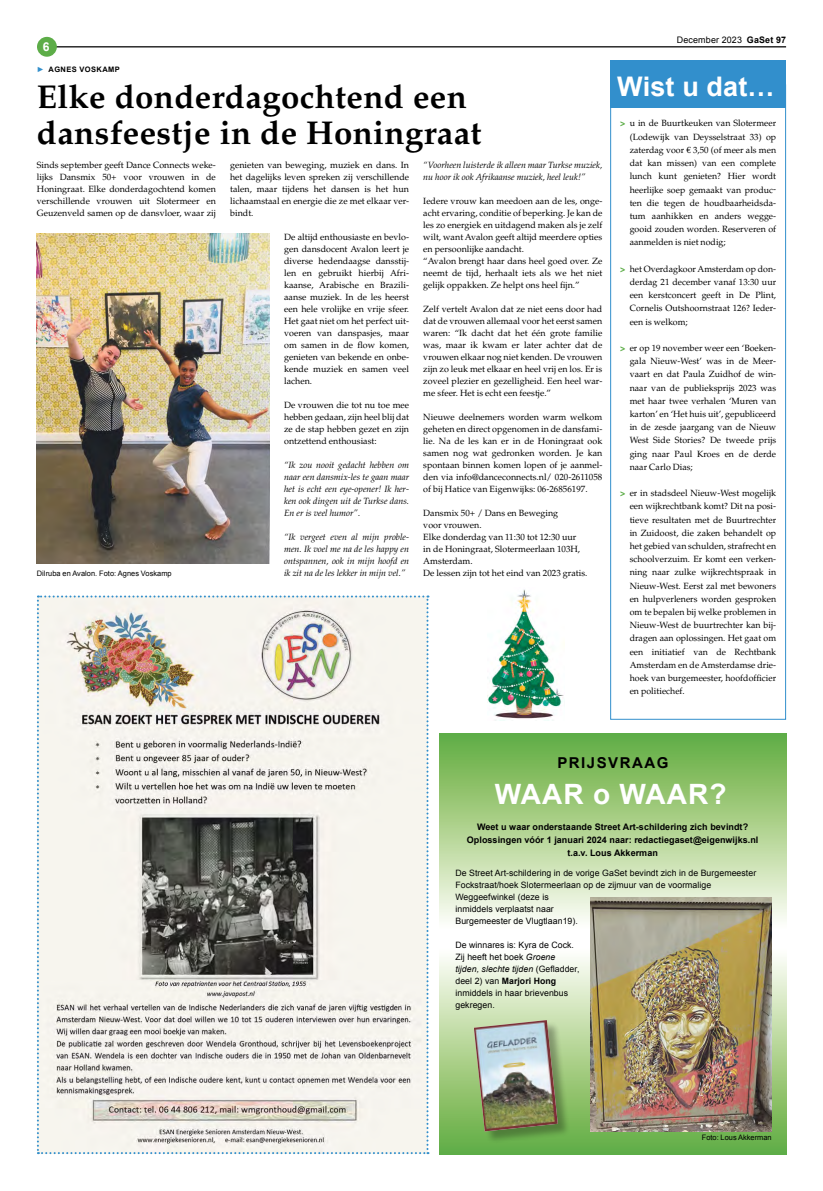
<style>
.page{position:relative;width:823px;height:1191px;background:#fff}
.page>*{position:absolute;margin:0;border:0;box-sizing:border-box;transform-origin:0 0}
.t1{font:700 33px/36px "Palatino";letter-spacing:.01em;color:#000}
.t2{font:700 28px "Arial";letter-spacing:.04em;color:#fff}
.t3{font:700 27px "Arial";letter-spacing:.005em;color:#fff}
.t4{font:700 15px "Arial";letter-spacing:.1em;color:#000}
.t5{font:700 12.2px "Arial";color:#fff}
.t6{font:9px/12px "Palatino";letter-spacing:.005em;color:#000;text-align:justify}
.t7{font:italic 9px/12px "Palatino";letter-spacing:.005em;color:#000;text-align:justify}
.t8{font:700 9px/13px "Arial";letter-spacing:.005em;color:#000;text-align:center}
.t9{font:9px "Arial";letter-spacing:.02em;color:#000}
.t10{font:8.8px/12px "Arial";letter-spacing:.005em;color:#000}
.t11{font:7.5px "Arial";letter-spacing:.005em;color:#000}
.t12{font:700 7.5px "Arial";letter-spacing:.05em;color:#000}
.s1{color:#328fcc}
.s2{font-weight:700}
.s3{font-family:"Arial";font-weight:700;color:#5dad48}
.s4{font-family:"Euro Serif"}
.s5{font-style:italic}
</style>
<div class="page">
<img style="left:37px;top:233px;width:233px;height:331px">
<hr style="left:54px;top:46px;width:731px;height:1px;background:#000">
<div style="left:37px;top:37px;width:20px;height:20px;background:#5dad48;border-radius:50%"></div>
<div style="left:439px;top:949px;width:346px;height:205px;background:linear-gradient(to bottom,#fffef4,#64a93d)"></div>
<div style="left:439px;top:733px;width:346px;height:195px;background:linear-gradient(to bottom,#61ab39,#fffdf3)"></div>
<div style="left:609px;top:84px;width:176px;height:636px;border:1px solid #328fcc"></div>
<div style="left:609px;top:61px;width:176px;height:47px;background:#328fcc"></div>
<svg style="left:37px;top:595px;width:391px;height:559px"></svg>
<img style="left:590px;top:897px;width:180px;height:234px">
<img style="left:487px;top:589px;width:76px;height:132px">
<div style="left:474px;top:1020px;width:96px;height:123px;background:#000;opacity:.3"></div>
<img style="left:473px;top:1020px;width:84px;height:111px">
<h3 class="t5" style="left:43px;top:38px;width:8px">6</h3>
<p class="t12" style="left:37px;top:64px;width:84px"><span class="s1">►</span> AGNES VOSKAMP</p>
<h1 class="t1" style="left:37px;top:79px;width:446px">Elke donderdagochtend een dansfeestje in de Honingraat</h1>
<p class="t6" style="left:37px;top:159px;width:180px">Sinds september geeft Dance Connects weke&shy;lijks Dansmix 50+ voor vrouwen in de Honingraat. Elke donderdagochtend komen verschillende vrouwen uit Slotermeer en Geuzenveld samen op de dansvloer, waar zij</p>
<p class="t6" style="left:230px;top:159px;width:180px">genieten van beweging, muziek en dans. In het dagelijks leven spreken zij verschillende talen, maar tijdens het dansen is het hun lichaamstaal en energie die ze met elkaar ver&shy;bindt.</p>
<p class="t6" style="left:284px;top:231px;width:126px">De altijd enthousiaste en bevlo&shy;gen dansdocent Avalon leert je diverse hedendaagse dansstij&shy;len en gebruikt hierbij Afri&shy;kaanse, Arabische en Brazili&shy;aanse muziek. In de les heerst een hele vrolijke en vrije sfeer.<br>Het gaat niet om het perfect uit&shy;voeren van danspasjes, maar om samen in de flow komen, genieten van bekende en onbe&shy;kende muziek en samen veel lachen.</p>
<p class="t6" style="left:284px;top:399px;width:126px">De vrouwen die tot nu toe mee hebben gedaan, zijn heel blij dat ze de stap hebben gezet en zijn ontzettend enthousiast:</p>
<p class="t7" style="left:284px;top:459px;width:126px">“Ik zou nooit gedacht hebben om naar een dansmix-les te gaan maar het is echt een eye-opener! Ik her&shy;ken ook dingen uit de Turkse dans.<br>En er is veel humor”.</p>
<p class="t7" style="left:284px;top:531px;width:126px">“Ik vergeet even al mijn proble&shy;men. Ik voel me na de les happy en ontspannen, ook in mijn hoofd en ik zit na de les lekker in mijn vel.”</p>
<p class="t11" style="left:37px;top:568px;width:136px">Dilruba en Avalon. Foto: Agnes Voskamp</p>
<p class="t7" style="left:423px;top:159px;width:180px">“Voorheen luisterde ik alleen maar Turkse muziek, nu hoor ik ook Afrikaanse muziek, heel leuk!”</p>
<p class="t6" style="left:423px;top:195px;width:180px;text-align:left">Iedere vrouw kan meedoen aan de les, onge&shy;acht ervaring, conditie of beperking. Je kan de les zo energiek en uitdagend maken als je zelf wilt, want Avalon geeft altijd meerdere opties en persoonlijke aandacht.<br>“Avalon brengt haar dans heel goed over. Ze neemt de tijd, herhaalt iets als we het niet gelijk oppakken. Ze helpt ons heel fijn.”</p>
<p class="t6" style="left:423px;top:303px;width:180px">Zelf vertelt Avalon dat ze niet eens door had dat de vrouwen allemaal voor het eerst samen waren: “Ik dacht dat het één grote familie was, maar ik kwam er later achter dat de vrouwen elkaar nog niet kenden. De vrouwen zijn zo leuk met elkaar en heel vrij en los. Er is zoveel plezier en gezelligheid. Een heel war&shy;me sfeer. Het is echt een feestje.”</p>
<p class="t6" style="left:423px;top:411px;width:180px">Nieuwe deelnemers worden warm welkom geheten en direct opgenomen in de dansfami&shy;lie. Na de les kan er in de Honingraat ook samen nog wat gedronken worden. Je kan spontaan binnen komen lopen of je aanmel&shy;den via info@danceconnects.nl/ 020-2611058 of bij Hatice van Eigenwijks: 06-26856197.</p>
<p class="t6" style="left:423px;top:507px;width:165px;text-align:left">Dansmix 50+ / Dans en Beweging<br>voor vrouwen.<br>Elke donderdag van 11:30 tot 12:30 uur<br>in de Honingraat, Slotermeerlaan 103H,<br>Amsterdam.<br>De lessen zijn tot het eind van 2023 gratis.</p>
<p class="t9" style="left:676px;top:34px;width:111px">December 2023 <span class="s2">GaSet 97</span></p>
<h3 class="t3" style="left:617px;top:68px;width:159px">Wist u dat…</h3>
<p class="t6" style="left:629px;top:117px;width:148px;line-height:13.2px;text-indent:-10px"><span class="s3">&gt;</span> u in de Buurtkeuken van Slotermeer (Lodewijk van Deysselstraat 33) op zaterdag voor <span class="s4">€</span> 3,50 (of meer als men dat kan missen) van een complete lunch kunt genieten? Hier wordt heerlijke soep gemaakt van produc&shy;ten die tegen de houdbaarheidsda&shy;tum aanhikken en anders wegge&shy;gooid zouden worden. Reserveren of aanmelden is niet nodig;</p>
<p class="t6" style="left:629px;top:262px;width:148px;line-height:13.2px;text-indent:-10px"><span class="s3">&gt;</span> het Overdagkoor Amsterdam op don&shy;derdag 21 december vanaf 13:30 uur een kerstconcert geeft in De Plint, Cornelis Outshoornstraat 126? Ieder&shy;een is welkom;</p>
<p class="t6" style="left:629px;top:341px;width:148px;line-height:13.2px;text-indent:-10px"><span class="s3">&gt;</span> er op 19 november weer een ‘Boeken&shy;gala Nieuw-West’ was in de Meer&shy;vaart en dat Paula Zuidhof de win&shy;naar van de publieksprijs 2023 was met haar twee verhalen ‘Muren van karton’ en ‘Het huis uit’, gepubliceerd in de zesde jaargang van de Nieuw West Side Stories? De tweede prijs ging naar Paul Kroes en de derde naar Carlo Dias;</p>
<p class="t6" style="left:629px;top:487px;width:148px;line-height:13.2px;text-indent:-10px"><span class="s3">&gt;</span> er in stadsdeel Nieuw-West mogelijk een wijkrechtbank komt? Dit na posi&shy;tieve resultaten met de Buurtrechter in Zuidoost, die zaken behandelt op het gebied van schulden, strafrecht en schoolverzuim. Er komt een verken&shy;ning naar zulke wijkrechtspraak in Nieuw-West. Eerst zal met bewoners en hulpverleners worden gesproken om te bepalen bij welke problemen in Nieuw-West de buurtrechter kan bij&shy;dragen aan oplossingen. Het gaat om een initiatief van de Rechtbank Amsterdam en de Amsterdamse drie&shy;hoek van burgemeester, hoofdofficier en politiechef.</p>
<h3 class="t4" style="left:557px;top:752px;width:113px">PRIJSVRAAG</h3>
<h2 class="t2" style="left:494px;top:775px;width:233px">WAAR o WAAR?</h2>
<p class="t8" style="left:466px;top:820px;width:293px">Weet u waar onderstaande Street Art-schildering zich bevindt?<br>Oplossingen vóór 1 januari 2024 naar: redactiegaset@eigenwijks.nl t.a.v. Lous Akkerman</p>
<p class="t10" style="left:455px;top:867px;width:302px">De Street Art-schildering in de vorige GaSet bevindt zich in de Burgemeester Fockstraat/hoek Slotermeerlaan op de zijmuur van de voormalige Weggeefwinkel (deze is<br>inmiddels verplaatst naar<br>Burgemeester de Vlugtlaan19).</p>
<p class="t10" style="left:455px;top:939px;width:125px">De winnares is: Kyra de Cock.<br>Zij heeft het boek <span class="s5">Groene tijden, slechte tijden</span> (Gefladder, deel 2) van <span class="s2">Marjori Hong </span>inmiddels in haar brievenbus gekregen.</p>
<p class="t11" style="left:701px;top:1132px;width:71px">Foto: Lous Akkerman</p>
</div>
